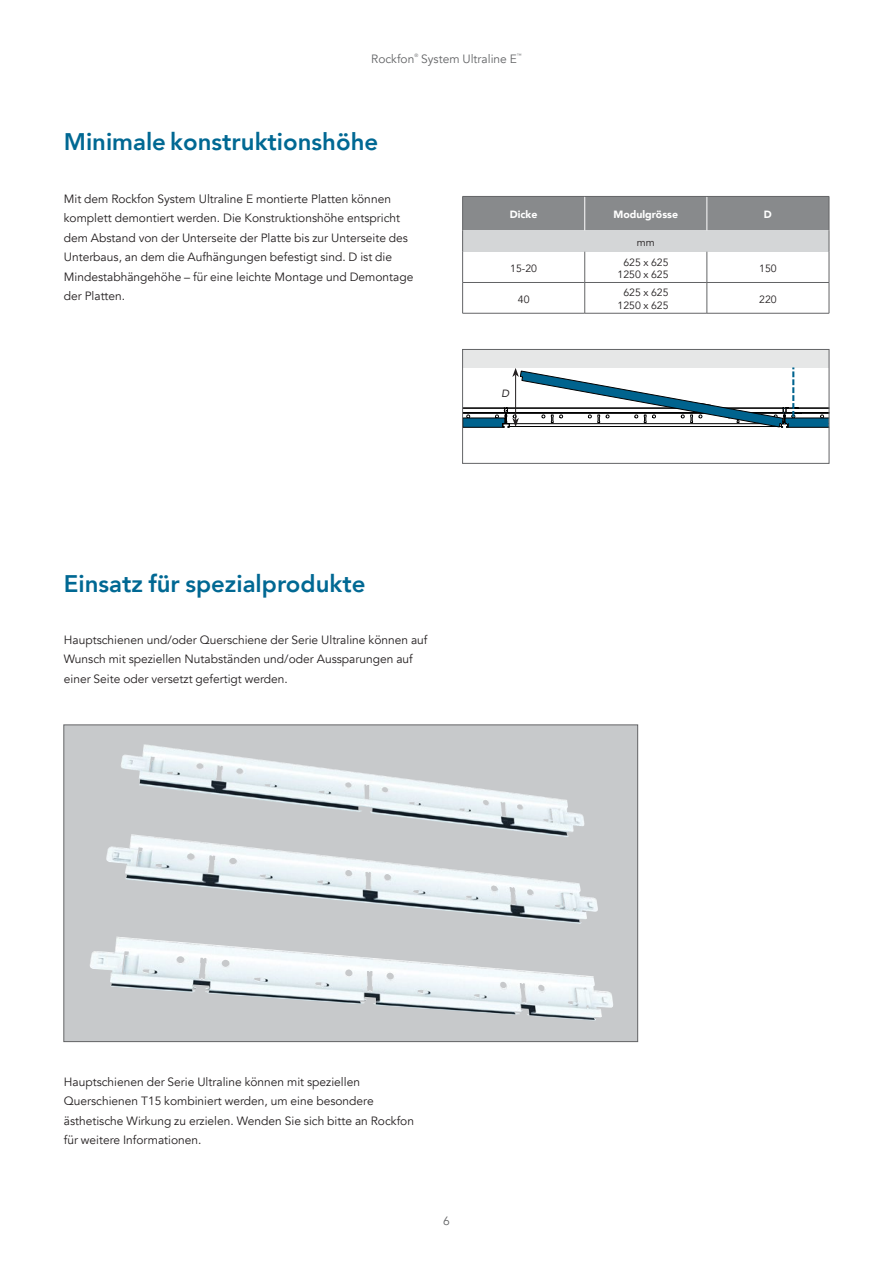
<style>
.page{position:relative;width:893px;height:1263px;background:#fff}
.page>*{position:absolute;margin:0;border:0;box-sizing:border-box;transform-origin:0 0}
.t1{font:800 24px "Avenir";color:#006893}
.t2{font:12px/19.5px "Avenir";color:#231f20}
.t3{font:12px "Avenir";color:#636466}
.t4{font:10.5px/12.6px "Avenir";color:#231f20;text-align:center}
.t5{font:900 10.5px "Avenir";color:#fff}
.t6{font:italic 10.5px "Avenir";color:#231f20}
.t7{font:4.8px "Avenir";color:#636466}
</style>
<div class="page">
<svg style="left:66px;top:727px;width:570px;height:313px;background:#cdd1d3"></svg>
<img style="left:106px;top:744px;width:493px;height:180px">
<div style="left:463px;top:349px;width:366px;height:18px;background:#e6e7e7"></div>
<div style="left:462px;top:349px;width:367px;height:114px;border:1px solid #636466"></div>
<svg style="left:462px;top:367px;width:367px;height:61px"></svg>
<hr style="left:462px;top:252px;width:1px;height:30px;background:#636466">
<hr style="left:584px;top:252px;width:1px;height:30px;background:#636466">
<hr style="left:462px;top:283px;width:1px;height:30px;background:#636466">
<hr style="left:584px;top:283px;width:1px;height:30px;background:#636466">
<hr style="left:707px;top:252px;width:1px;height:30px;background:#636466">
<hr style="left:829px;top:252px;width:1px;height:30px;background:#636466">
<hr style="left:707px;top:282px;width:122px;height:1px;background:#636466">
<hr style="left:707px;top:283px;width:1px;height:30px;background:#636466">
<hr style="left:829px;top:283px;width:1px;height:30px;background:#636466">
<hr style="left:707px;top:313px;width:122px;height:1px;background:#636466">
<hr style="left:462px;top:282px;width:123px;height:1px;background:#636466">
<hr style="left:585px;top:282px;width:122px;height:1px;background:#636466">
<hr style="left:462px;top:313px;width:123px;height:1px;background:#636466">
<hr style="left:585px;top:313px;width:122px;height:1px;background:#636466">
<svg style="left:462px;top:196px;width:368px;height:56px;background:#a5a7a8"></svg>
<p class="t3" style="left:371px;top:52px;width:45px">Rockfon</p>
<p class="t7" style="left:414px;top:53px;width:5px">®</p>
<p class="t3" style="left:421px;top:52px;width:97px">System Ultraline E</p>
<p class="t7" style="left:517px;top:53px;width:6px">™</p>
<h1 class="t1" style="left:64px;top:123px;width:316px">Minimale konstruktionshöhe</h1>
<p class="t2" style="left:64px;top:189px;width:351px">Mit dem Rockfon System Ultraline E montierte Platten können komplett demontiert werden. Die Konstruktionshöhe entspricht dem Abstand von der Unterseite der Platte bis zur Unterseite des Unterbaus, an dem die Aufhängungen befestigt sind. D ist die Mindestabhängehöhe – für eine leichte Montage und Demontage der Platten.</p>
<h1 class="t1" style="left:64px;top:565px;width:303px">Einsatz für spezialprodukte</h1>
<p class="t2" style="left:64px;top:630px;width:365px">Hauptschienen und/oder Querschiene der Serie Ultraline können auf<br>Wunsch mit speziellen Nutabständen und/oder Aussparungen auf einer Seite oder versetzt gefertigt werden.</p>
<p class="t5" style="left:510px;top:206px;width:29px">Dicke</p>
<p class="t5" style="left:614px;top:206px;width:66px">Modulgrösse</p>
<p class="t5" style="left:764px;top:206px;width:9px">D</p>
<p class="t4" style="left:637px;top:236px;width:19px">mm</p>
<p class="t4" style="left:510px;top:262px;width:28px">15-20</p>
<p class="t4" style="left:618px;top:256px;width:53px">625 x 625<br>1250 x 625</p>
<p class="t4" style="left:759px;top:262px;width:19px">150</p>
<p class="t4" style="left:518px;top:293px;width:13px">40</p>
<p class="t4" style="left:618px;top:287px;width:53px">625 x 625<br>1250 x 625</p>
<p class="t4" style="left:759px;top:293px;width:19px">220</p>
<p class="t6" style="left:502px;top:387px;width:9px">D</p>
<p class="t2" style="left:64px;top:1072px;width:352px">Hauptschienen der Serie Ultraline können mit speziellen Querschienen T15 kombiniert werden, um eine besondere ästhetische Wirkung zu erzielen. Wenden Sie sich bitte an Rockfon für weitere Informationen.</p>
<p class="t3" style="left:443px;top:1213px;width:8px">6</p>
</div>
